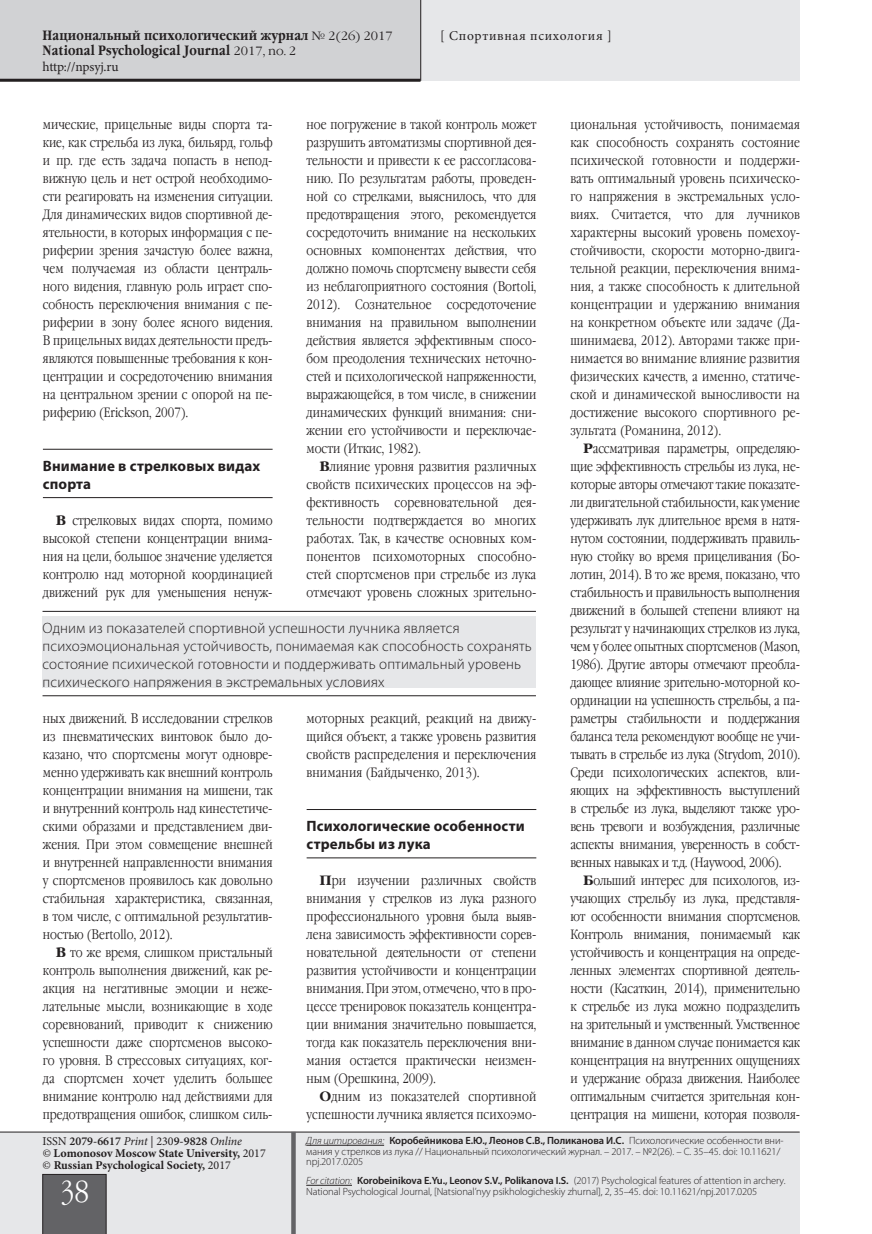
<style>
.page{position:relative;width:872px;height:1234px;background:#fff}
.page>*{position:absolute;margin:0;border:0;box-sizing:border-box;transform-origin:0 0}
.t1{font:30px "Garamond Narrow C";color:#fff}
.Insert___MEDIUM{font:300 15px/18px "Myriad Pro";letter-spacing:.01em;color:#231f20}
.SubHeader___1st_leve{font:700 15px/18px "Myriad Pro";letter-spacing:.01em;color:#231f20}
.Main_text{font:13.5px/18px "Garamond Narrow C";color:#231f20;text-align:justify}
.t2{font:700 13.5px/15px "Garamond Narrow C";letter-spacing:.01em;color:#231f20}
.t3{font:13.5px "Minion Pro";letter-spacing:.045em;color:#231f20}
.t4{font:13.5px "Minion Pro";letter-spacing:-.015em;color:#231f20}
.t5{font:700 12px/12px "Minion Pro";color:#231f20}
.t6{font:300 10.5px/10.5px "Myriad Pro";letter-spacing:-.01em;color:#231f20}
.s1{font-family:"Garamond C";font-weight:400;font-size:12px}
.s2{font-family:"Garamond C";font-weight:700}
.s3{font-weight:400}
.s4{font-weight:600}
.s5{font-weight:400;font-style:italic}
.s6{font-style:italic}
</style>
<div class="page">
<div style="left:0;top:0;width:799px;height:81px;background:#e6e7e9"></div>
<div style="left:0;top:0;width:421px;height:79px;background:#d1d2d4"></div>
<div style="left:0;top:1132px;width:799px;height:101px;background:#e6e7e9"></div>
<hr style="left:0;top:1131px;width:799px;height:1px;background:#231f20">
<div style="left:43px;top:1173px;width:63px;height:60px;background:#636366"></div>
<hr style="left:0;top:79px;width:420px;height:3px;background:#231f20">
<div style="left:291px;top:1131px;width:5px;height:102px;background:#636366"></div>
<hr style="left:420px;top:0;width:1px;height:81px;background:#231f20">
<hr style="left:306px;top:1144px;width:78px;height:1px;background:#231f20">
<hr style="left:306px;top:1184px;width:46px;height:1px;background:#231f20">
<hr style="left:43px;top:449px;width:230px;height:1px;background:#231f20">
<hr style="left:43px;top:497px;width:230px;height:1px;background:#231f20">
<hr style="left:307px;top:809px;width:229px;height:1px;background:#231f20">
<hr style="left:307px;top:857px;width:229px;height:1px;background:#231f20">
<div style="left:43px;top:616px;width:493px;height:71px;background:#e6e7e9"></div>
<hr style="left:43px;top:611px;width:493px;height:1px;background:#231f20">
<hr style="left:43px;top:695px;width:493px;height:1px;background:#231f20">
<p class="t2" style="left:43px;top:28px;width:352px">Национальный психологический журнал <span class="s1">№ 2(26) 2017<br></span>National Psychological Journal <span class="s1">2017, no. 2</span></p>
<p class="t4" style="left:43px;top:57px;width:78px">http://npsyj.ru</p>
<p class="t3" style="left:440px;top:26px;width:173px">[ Спортивная психология ]</p>
<p class="Main_text" style="left:43px;top:115px;width:231px">мические, прицельные виды спорта та&shy;кие, как стрельба из лука, бильярд, гольф и пр. где есть задача попасть в непод&shy;вижную цель и нет острой необходимо&shy;сти реагировать на изменения ситуации.<br>Для динамических видов спортивной де&shy;ятельности, в которых информация с пе&shy;риферии зрения зачастую более важна, чем получаемая из области централь&shy;ного видения, главную роль играет спо&shy;собность переключения внимания с пе&shy;риферии в зону более ясного видения.<br>В прицельных видах деятельности предъ&shy;являются повышенные требования к кон&shy;центрации и сосредоточению внимания на центральном зрении с опорой на пе&shy;риферию (Erickson, 2007).</p>
<p class="SubHeader___1st_leve" style="left:43px;top:456px;width:219px">Внимание в стрелковых видах спорта</p>
<p class="Main_text" style="left:43px;top:511px;width:231px;text-indent:13px"><span class="s2">В</span> стрелковых видах спорта, помимо высокой степени концентрации внима&shy;ния на цели, большое значение уделяется контролю над моторной координацией движений рук для уменьшения ненуж-</p>
<p class="Main_text" style="left:307px;top:115px;width:231px">ное погружение в такой контроль может разрушить автоматизмы спортивной дея&shy;тельности и привести к ее рассогласова&shy;нию. По результатам работы, проведен&shy;ной со стрелками, выяснилось, что для предотвращения этого, рекомендуется сосредоточить внимание на нескольких основных компонентах действия, что должно помочь спортсмену вывести себя из неблагоприятного состояния (Bortoli, 2012). Сознательное сосредоточение внимания на правильном выполнении действия является эффективным спосо&shy;бом преодоления технических неточно&shy;стей и психологической напряженности, выражающейся, в том числе, в снижении динамических функций внимания: сни&shy;жении его устойчивости и переключае&shy;мости (Иткис, 1982).</p>
<p class="Main_text" style="left:307px;top:457px;width:231px;text-indent:13px"><span class="s2">В</span>лияние уровня развития различных свойств психических процессов на эф&shy;фективность соревновательной дея&shy;тельности подтверждается во многих работах. Так, в качестве основных ком&shy;понентов психомоторных способно&shy;стей спортсменов при стрельбе из лука отмечают уровень сложных зрительно-</p>
<p class="Insert___MEDIUM" style="left:43px;top:618px;width:491px">Одним из показателей спортивной успешности лучника является психоэмоциональная устойчивость, понимаемая как способность сохранять состояние психической готовности и поддерживать оптимальный уровень психического напряжения в экстремальных условиях</p>
<p class="Main_text" style="left:43px;top:709px;width:231px">ных движений. В исследовании стрелков из пневматических винтовок было до&shy;казано, что спортсмены могут одновре&shy;менно удерживать как внешний контроль концентрации внимания на мишени, так и внутренний контроль над кинестетиче&shy;скими образами и представлением дви&shy;жения. При этом совмещение внешней и внутренней направленности внимания у спортсменов проявилось как довольно стабильная характеристика, связанная, в том числе, с оптимальной результатив&shy;ностью (Bertollo, 2012).</p>
<p class="Main_text" style="left:43px;top:943px;width:231px;text-indent:13px"><span class="s2">В</span> то же время, слишком пристальный контроль выполнения движений, как ре&shy;акция на негативные эмоции и неже&shy;лательные мысли, возникающие в ходе соревнований, приводит к снижению успешности даже спортсменов высоко&shy;го уровня. В стрессовых ситуациях, ког&shy;да спортсмен хочет уделить большее внимание контролю над действиями для предотвращения ошибок, слишком силь-</p>
<p class="Main_text" style="left:307px;top:709px;width:231px">моторных реакций, реакций на движу&shy;щийся объект, а также уровень развития свойств распределения и переключения внимания (Байдыченко, 2013).</p>
<p class="SubHeader___1st_leve" style="left:307px;top:816px;width:219px">Психологические особенности стрельбы из лука</p>
<p class="Main_text" style="left:307px;top:871px;width:231px;text-indent:13px"><span class="s2">П</span>ри изучении различных свойств внимания у стрелков из лука разного профессионального уровня была выяв&shy;лена зависимость эффективности сорев&shy;новательной деятельности от степени развития устойчивости и концентрации внимания. При этом, отмечено, что в про&shy;цессе тренировок показатель концентра&shy;ции внимания значительно повышается, тогда как показатель переключения вни&shy;мания остается практически неизмен&shy;ным (Орешкина, 2009).</p>
<p class="Main_text" style="left:307px;top:1087px;width:231px;text-align:right"><span class="s2">О</span>дним из показателей спортивной успешности лучника является психоэмо-</p>
<p class="Main_text" style="left:570px;top:115px;width:231px">циональная устойчивость, понимаемая как способность сохранять состояние психической готовности и поддержи&shy;вать оптимальный уровень психическо&shy;го напряжения в экстремальных усло&shy;виях. Считается, что для лучников характерны высокий уровень помехоу&shy;стойчивости, скорости моторно-двига&shy;тельной реакции, переключения внима&shy;ния, а также способность к длительной концентрации и удержанию внимания на конкретном объекте или задаче (Да&shy;шинимаева, 2012). Авторами также при&shy;нимается во внимание влияние развития физических качеств, а именно, статиче&shy;ской и динамической выносливости на достижение высокого спортивного ре&shy;зультата (Романина, 2012).</p>
<p class="Main_text" style="left:570px;top:439px;width:231px;text-indent:13px"><span class="s2">Р</span>ассматривая параметры, определяю&shy;щие эффективность стрельбы из лука, не&shy;которые авторы отмечают такие показате&shy;ли двигательной стабильности, как умение удерживать лук длительное время в натя&shy;нутом состоянии, поддерживать правиль&shy;ную стойку во время прицеливания (Бо&shy;лотин, 2014). В то же время, показано, что стабильность и правильность выполнения движений в большей степени влияют на результат у начинающих стрелков из лука, чем у более опытных спортсменов (Mason, 1986). Другие авторы отмечают преобла&shy;дающее влияние зрительно-моторной ко&shy;ординации на успешность стрельбы, а па&shy;раметры стабильности и поддержания баланса тела рекомендуют вообще не учи&shy;тывать в стрельбе из лука (Strydom, 2010).<br>Среди психологических аспектов, вли&shy;яющих на эффективность выступлений в стрельбе из лука, выделяют также уро&shy;вень тревоги и возбуждения, различные аспекты внимания, уверенность в собст&shy;венных навыках и т.д. (Haywood, 2006).</p>
<p class="Main_text" style="left:570px;top:871px;width:231px;text-indent:13px"><span class="s2">Б</span>ольший интерес для психологов, из&shy;учающих стрельбу из лука, представля&shy;ют особенности внимания спортсменов.<br>Контроль внимания, понимаемый как устойчивость и концентрация на опреде&shy;ленных элементах спортивной деятель&shy;ности (Касаткин, 2014), применительно к стрельбе из лука можно подразделить на зрительный и умственный. Умственное внимание в данном случае понимается как концентрация на внутренних ощущениях и удержание образа движения. Наиболее оптимальным считается зрительная кон&shy;центрация на мишени, которая позволя-</p>
<p class="t5" style="left:43px;top:1134px;width:225px"><span class="s3">ISSN</span> <span class="s4">2079-6617</span> <span class="s5">Print</span> <span class="s3">| 230</span><span class="s4">9-9828</span> <span class="s5">Online<br>©</span> Lomonosov Moscow State University, <span class="s3">2017 ©</span> Russian Psychological Society, <span class="s3">2017</span></p>
<h1 class="t1" style="left:60px;top:1175px;width:31px">38</h1>
<p class="t6" style="left:306px;top:1134px;width:479px"><span class="s6">Для цитирования:</span> <span class="s4">Коробейникова Е.Ю., Леонов С.В., Поликанова И.С.</span> Психологические особенности вни&shy;мания у стрелков из лука // Национальный психологический журнал. – 2017. – №2(26). – С. 35–45. doi: 10.11621/ npj.2017.0205</p>
<p class="t6" style="left:306px;top:1174px;width:481px"><span class="s6">For citation:</span> <span class="s4">Korobeinikova E.Yu., Leonov S.V., Polikanova I.S.</span> (2017) Psychological features of attention in archery.<br>National Psychological Journal, [Natsional’nyy psikhologicheskiy zhurnal], 2, 35–45. doi: 10.11621/npj.2017.0205</p>
</div>
